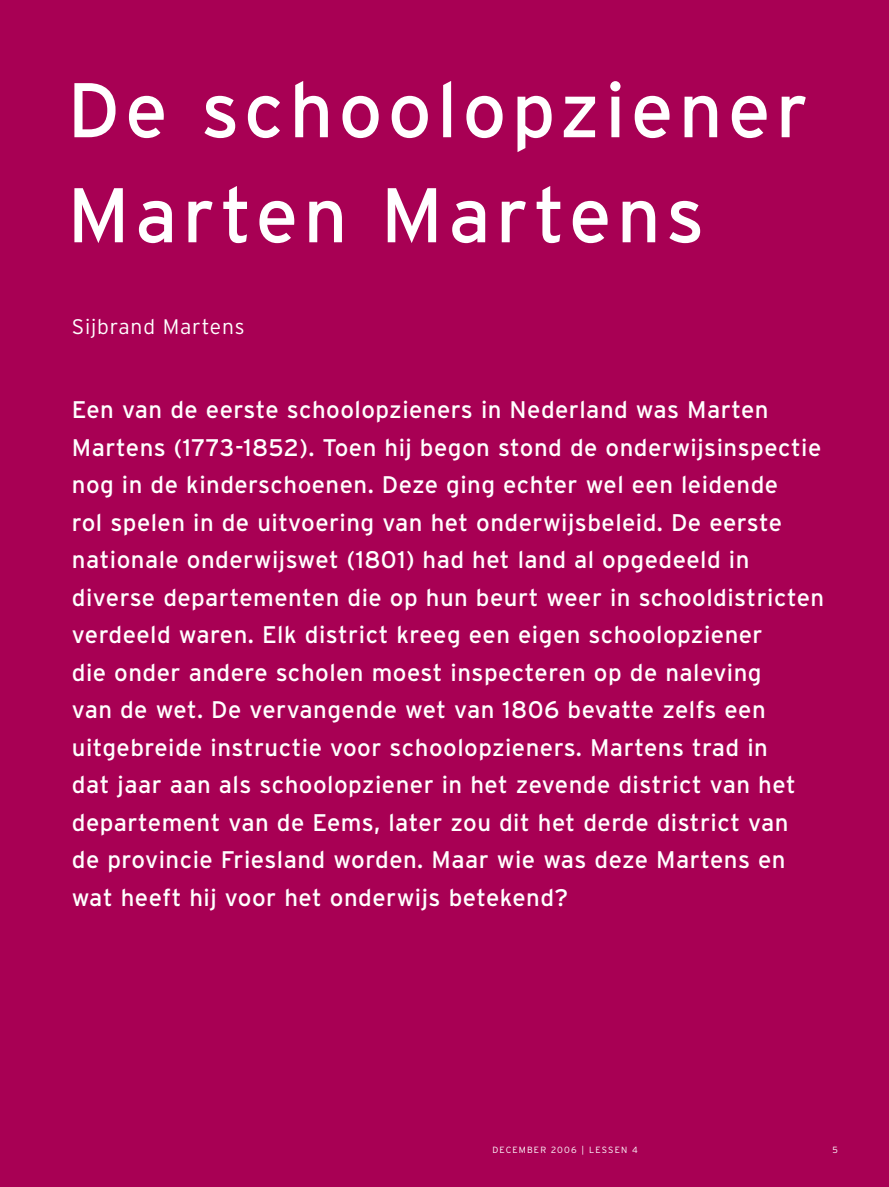
<style>
.page{position:relative;width:889px;height:1187px;background:#fff}
.page>*{position:absolute;margin:0;border:0;box-sizing:border-box;transform-origin:0 0}
.t1{font:77.25px/105px "Interstate";letter-spacing:.065em;color:#fff}
.t2{font:24px/37.5px "Interstate";letter-spacing:.02em;color:#fff}
.t3{font:300 21px "Interstate";letter-spacing:.04em;color:#fff}
.t4{font:300 9px "Interstate";letter-spacing:.13em;color:#fff}
</style>
<div class="page">
<div style="left:0;top:0;width:888px;height:1186px;background:#a80054"></div>
<h1 class="t1" style="left:67px;top:64px;width:742px">De schoolopziener<br>Marten Martens</h1>
<p class="t3" style="left:72px;top:319px;width:174px">Sijbrand Martens</p>
<p class="t2" style="left:72px;top:393px;width:753px">Een van de eerste schoolopzieners in Nederland was Marten Martens (1773-1852). Toen hij begon stond de onderwijsinspectie nog in de kinderschoenen. Deze ging echter wel een leidende<br>rol spelen in de uitvoering van het onderwijsbeleid. De eerste nationale onderwijswet (1801) had het land al opgedeeld in diverse departementen die op hun beurt weer in schooldistricten verdeeld waren. Elk district kreeg een eigen schoolopziener<br>die onder andere scholen moest inspecteren op de naleving<br>van de wet. De vervangende wet van 1806 bevatte zelfs een uitgebreide instructie voor schoolopzieners. Martens trad in<br>dat jaar aan als schoolopziener in het zevende district van het departement van de Eems, later zou dit het derde district van<br>de provincie Friesland worden. Maar wie was deze Martens en wat heeft hij voor het onderwijs betekend?</p>
<p class="t4" style="left:492px;top:1146px;width:147px">DECEMBER 2006 | LESSEN 4</p>
<p class="t4" style="left:832px;top:1146px;width:7px">5</p>
</div>
